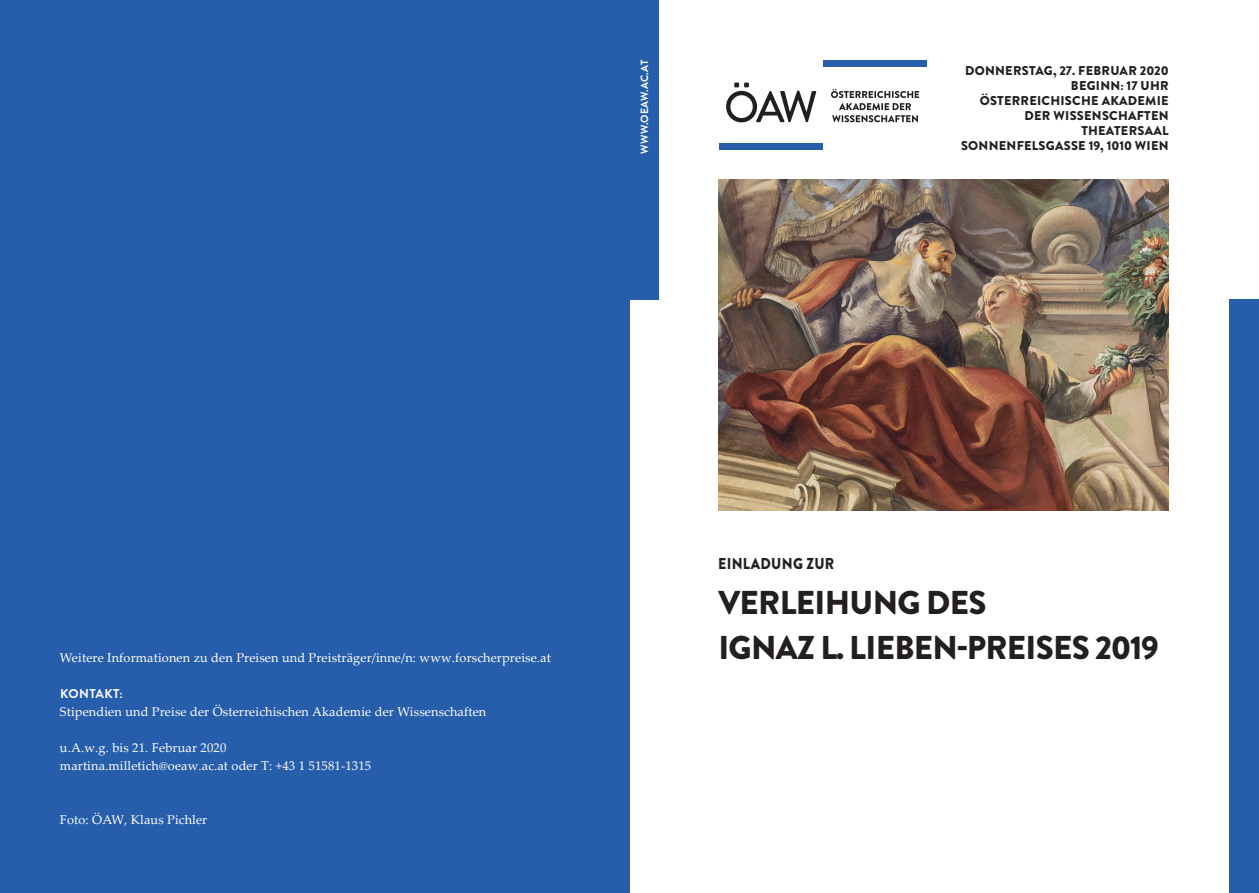
<style>
.page{position:relative;width:1259px;height:893px;background:#fff}
.page>*{position:absolute;margin:0;border:0;box-sizing:border-box;transform-origin:0 0}
.t1{font:900 33px/45px "Brandon Grotesque";letter-spacing:-.02em;color:#231f20}
.t2{font:900 15.75px "Brandon Grotesque";letter-spacing:.02em;color:#231f20;scale:.9 1}
.t3{font:12.75px/18px "Palatino Linotype";letter-spacing:.01em;color:#fff}
.t4{font:900 12.75px/15px "Brandon Grotesque";letter-spacing:.02em;color:#231f20;text-align:right}
.t5{font:700 12.75px "Brandon Grotesque";letter-spacing:.03em;color:#fff}
.t6{font:700 10.5px "Brandon Grotesque";letter-spacing:.02em;color:#fff}
</style>
<div class="page">
<div style="left:0;top:0;width:629px;height:893px;background:#275eac"></div>
<div style="left:1229px;top:300px;width:30px;height:593px;background:#275eac"></div>
<div style="left:629px;top:0;width:30px;height:300px;background:#275eac"></div>
<div style="left:719px;top:143px;width:104px;height:7px;background:#275eac"></div>
<div style="left:823px;top:60px;width:104px;height:7px;background:#275eac"></div>
<svg style="left:726px;top:83px;width:90px;height:39px"></svg>
<svg style="left:831px;top:89px;width:88px;height:33px"></svg>
<img style="left:719px;top:180px;width:449px;height:330px">
<p class="t6" style="left:637px;top:154px;width:95px;rotate:-90deg">WWW.OEAW.AC.AT</p>
<p class="t4" style="left:961px;top:63px;width:209px">DONNERSTAG, 27. FEBRUAR 2020<br>BEGINN: 17 UHR<br>ÖSTERREICHISCHE AKADEMIE<br>DER WISSENSCHAFTEN<br>THEATERSAAL<br>SONNENFELSGASSE 19, 1010 WIEN</p>
<p class="t3" style="left:60px;top:648px;width:492px">Weitere Informationen zu den Preisen und Preisträger/inne/n: www.forscherpreise.at</p>
<p class="t5" style="left:60px;top:685px;width:64px">KONTAKT:</p>
<p class="t3" style="left:60px;top:702px;width:428px">Stipendien und Preise der Österreichischen Akademie der Wissenschaften</p>
<p class="t3" style="left:60px;top:738px;width:313px">u.A.w.g. bis 21. Februar 2020 martina.milletich@oeaw.ac.at oder T: +43 1 51581-1315</p>
<p class="t3" style="left:60px;top:810px;width:149px">Foto: ÖAW, Klaus Pichler</p>
<p class="t2" style="left:718px;top:553px;width:131px">EINLADUNG ZUR</p>
<h1 class="t1" style="left:718px;top:581px;width:442px">VERLEIHUNG DES<br>IGNAZ L. LIEBEN-PREISES 2019</h1>
</div>
